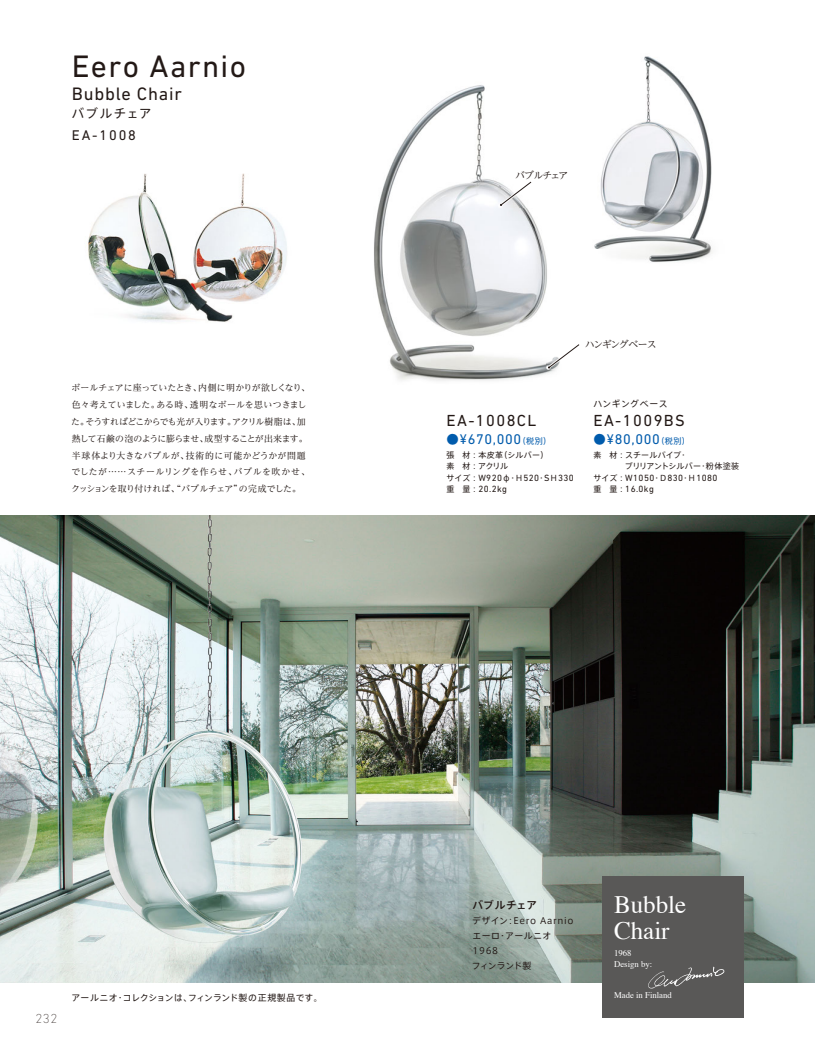
<style>
.page{position:relative;width:815px;height:1053px;background:#fff}
.page>*{position:absolute;margin:0;border:0;box-sizing:border-box;transform-origin:0 0}
.t1{font:31.62px "DIN Next LT Pro";letter-spacing:.045em;color:#231916}
.t2{font:25px/26.2px "Times";color:#fff}
.t3{font:18.38px "DIN Next LT Pro";letter-spacing:.045em;color:#231916}
.t4{font:16.25px "DIN Next LT Pro";letter-spacing:.085em;color:#231916}
.t5{font:14.25px "DIN Next LT Pro";letter-spacing:.045em;color:#005bac}
.t6{font:14.25px "DIN Next LT Pro";letter-spacing:.13em;color:#231916}
.t7{font:200 13.25px "DIN Next LT Pro";color:#231916}
.t8{font:12.38px "Axis Std Regular 90 pv RKSJ H";letter-spacing:.09em;color:#231916}
.t9{font:10.62px "Axis Std Medium 90 pv RKSJ H";letter-spacing:.02em;color:#231916}
.t10{font:9.75px "UD Reimin Pro Regular 90 pv RKSJ H";letter-spacing:-.105em;color:#231916}
.t11{font:9.12px/11.5px "DIN Next LT Pro";letter-spacing:.045em;color:#231916}
.t12{font:8.88px/16.9px "Reim Pro Regular 90 pv RKSJ H";letter-spacing:.005em;color:#231916}
.t13{font:8.88px/15px "Axis Std Regular 90 pv RKSJ H";letter-spacing:.07em;color:#231916}
.t14{font:8.88px "Axis Std Regular 90 pv RKSJ H";letter-spacing:.02em;color:#231916}
.t15{font:8.88px "Axis Std Regular 90 pv RKSJ H";letter-spacing:.04em;color:#231916}
.t16{font:8.75px/10.5px "Times";color:#fff}
.t17{font:8px/11.5px "Axis Std Regular 90 pv RKSJ H";letter-spacing:.025em;color:#231916}
.s1{font-family:"Axis Std Regular 90 pv RKSJ H";font-size:12.38px}
.s2{font-family:"Axis Std Regular 90 pv RKSJ H";font-size:8px}
</style>
<div class="page">
<img style="left:0;top:515px;width:815px;height:466px">
<img style="left:374px;top:85px;width:182px;height:296px">
<img style="left:594px;top:56px;width:118px;height:206px">
<img style="left:88px;top:173px;width:199px;height:149px">
<div style="left:602px;top:875px;width:142px;height:142px;background:#595857"></div>
<svg style="left:648px;top:966px;width:76px;height:22px"></svg>
<img style="left:547px;top:343px;width:10px;height:26px">
<svg style="left:548px;top:344px;width:32px;height:24px"></svg>
<img style="left:499px;top:181px;width:33px;height:26px">
<svg style="left:500px;top:181px;width:32px;height:25px"></svg>
<h1 class="t1" style="left:72px;top:56px;width:176px">Eero Aarnio</h1>
<h3 class="t3" style="left:72px;top:87px;width:112px">Bubble Chair</h3>
<h3 class="t8" style="left:72px;top:109px;width:81px">バブルチェア</h3>
<h3 class="t6" style="left:72px;top:130px;width:66px">EA-1008</h3>
<p class="t12" style="left:71px;top:380px;width:240px">ボールチェアに座っていたとき、内側に明かりが欲しくなり、色々考えていました。ある時、透明なボールを思いつきました。そうすればどこからでも光が入ります。アクリル樹脂は、加熱して石鹸の泡のように膨らませ、成型することが出来ます。半球体より大きなバブルが、技術的に可能かどうかが問題でしたが……スチールリングを作らせ、バブルを吹かせ、クッションを取り付ければ、“バブルチェア”の完成でした。</p>
<p class="t10" style="left:515px;top:171px;width:54px">バブルチェア</p>
<p class="t10" style="left:585px;top:341px;width:73px">ハンギングベース</p>
<h3 class="t4" style="left:446px;top:415px;width:91px">EA-1008CL</h3>
<h3 class="t5" style="left:446px;top:434px;width:106px"><span class="s1">●</span>¥670,000<span class="s2">（税別）</span></h3>
<p class="t17" style="left:446px;top:450px;width:104px">張　材：本皮革（シルバー）素　材：アクリル</p>
<p class="t11" style="left:446px;top:473px;width:129px"><span class="s2">サイズ：</span>W920<span class="s2">φ・Ｈ</span>520<span class="s2">・</span>S<span class="s2">Ｈ</span>330<span class="s2">重　量：</span>20.2kg</p>
<p class="t15" style="left:593px;top:400px;width:76px">ハンギングベース</p>
<h3 class="t4" style="left:593px;top:415px;width:93px">EA-1009BS</h3>
<h3 class="t5" style="left:593px;top:434px;width:98px"><span class="s1">●</span>¥80,000<span class="s2">（税別）</span></h3>
<p class="t17" style="left:625px;top:450px;width:116px;text-indent:-31px">素　材：スチールパイプ・<br>ブリリアントシルバー・粉体塗装</p>
<p class="t11" style="left:593px;top:473px;width:125px"><span class="s2">サイズ：</span>W1050<span class="s2">・Ｄ</span>830<span class="s2">・Ｈ</span>1080<span class="s2">重　量：</span>16.0kg</p>
<h3 class="t7" style="left:35px;top:1010px;width:23px">232</h3>
<p class="t14" style="left:71px;top:994px;width:253px">アールニオ・コレクションは、フィンランド製の正規製品です。</p>
<p class="t9" style="left:472px;top:900px;width:66px">バブルチェア</p>
<p class="t13" style="left:472px;top:914px;width:103px">デザイン：Eero Aarnioエーロ・アールニオ<br>1968<br>フィンランド製</p>
<h2 class="t2" style="left:614px;top:893px;width:74px">Bubble<br>Chair</h2>
<p class="t16" style="left:614px;top:948px;width:40px">1968<br>Design by:</p>
<p class="t16" style="left:614px;top:990px;width:59px">Made in Finland</p>
</div>
